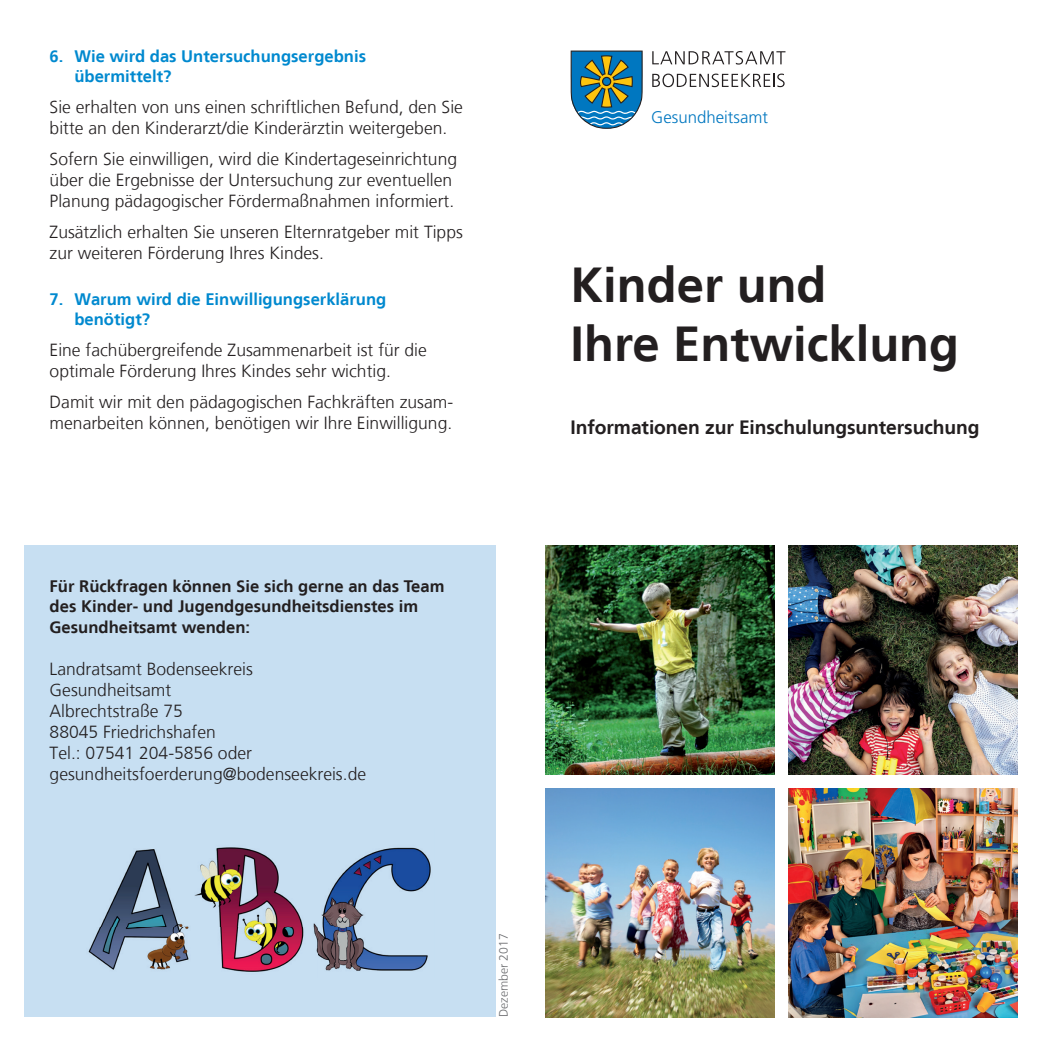
<style>
.page{position:relative;width:1042px;height:1042px;background:#fff}
.page>*{position:absolute;margin:0;border:0;box-sizing:border-box;transform-origin:0 0}
.t1{font:700 49px/58.8px "Frutiger LT";color:#231f20}
.t2{font:700 19.25px "Frutiger LT";letter-spacing:-.005em;color:#231f20}
.t3{font:300 17.5px/21px "Frutiger LT";color:#231f20}
.t4{font:300 16.8px "Frutiger LT";color:#0077c0}
.t5{font:700 16.62px/20.5px "Frutiger LT";color:#231f20}
.t6{font:700 16.62px/19.9px "Frutiger LT";color:#0089cf}
.t7{font:300 12.25px "Frutiger LT";color:#6c6d70}
</style>
<div class="page">
<svg style="left:570px;top:51px;width:73px;height:78px;background:#4f8b99"></svg>
<svg style="left:652px;top:51px;width:133px;height:14px"></svg>
<svg style="left:652px;top:74px;width:132px;height:13px"></svg>
<img style="left:546px;top:788px;width:229px;height:229px">
<img style="left:788px;top:788px;width:229px;height:229px">
<img style="left:546px;top:546px;width:229px;height:229px">
<img style="left:788px;top:546px;width:229px;height:229px">
<div style="left:25px;top:546px;width:471px;height:471px;background:#c7dff2"></div>
<img style="left:88px;top:847px;width:343px;height:125px">
<p class="t6" style="left:74px;top:46px;width:293px;text-indent:-25px">6. Wie wird das Untersuchungsergebnis übermittelt?</p>
<p class="t3" style="left:50px;top:97px;width:415px">Sie erhalten von uns einen schriftlichen Befund, den Sie bitte an den Kinderarzt/die Kinderärztin weitergeben.</p>
<p class="t3" style="left:50px;top:149px;width:409px">Sofern Sie einwilligen, wird die Kindertages einrichtung über die Ergebnisse der Unter suchung zur eventuellen<br>Planung pädagogischer Fördermaßnahmen informiert.</p>
<p class="t3" style="left:50px;top:222px;width:415px">Zusätzlich erhalten Sie unseren Elternratgeber mit Tipps zur weiteren Förderung Ihres Kindes.</p>
<p class="t6" style="left:74px;top:289px;width:313px;text-indent:-25px">7. Warum wird die Einwilligungserklärung benötigt?</p>
<p class="t3" style="left:50px;top:339px;width:379px">Eine fachübergreifende Zusammenarbeit ist für die optimale Förderung Ihres Kindes sehr wichtig.</p>
<p class="t3" style="left:50px;top:391px;width:405px">Damit wir mit den pädagogischen Fachkräften zusam&shy;menarbeiten können, benötigen wir Ihre Ein willigung.</p>
<p class="t5" style="left:50px;top:576px;width:396px">Für Rückfragen können Sie sich gerne an das Team des Kinder- und Jugendgesundheitsdienstes im<br>Gesundheitsamt wenden:</p>
<p class="t3" style="left:50px;top:658px;width:318px">Landratsamt Bodenseekreis<br>Gesundheitsamt<br>Albrechtstraße 75<br>88045 Friedrichshafen<br>Tel.: 07541 204-5856 oder gesundheitsfoerderung@bodenseekreis.de</p>
<p class="t7" style="left:497px;top:1017px;width:85px;rotate:-90deg">Dezember 2017</p>
<p class="t4" style="left:651px;top:108px;width:118px">Gesundheitsamt</p>
<h1 class="t1" style="left:570px;top:256px;width:390px">Kinder und<br>Ihre Entwicklung</h1>
<p class="t2" style="left:570px;top:416px;width:410px">Informationen zur Einschulungsuntersuchung</p>
</div>
